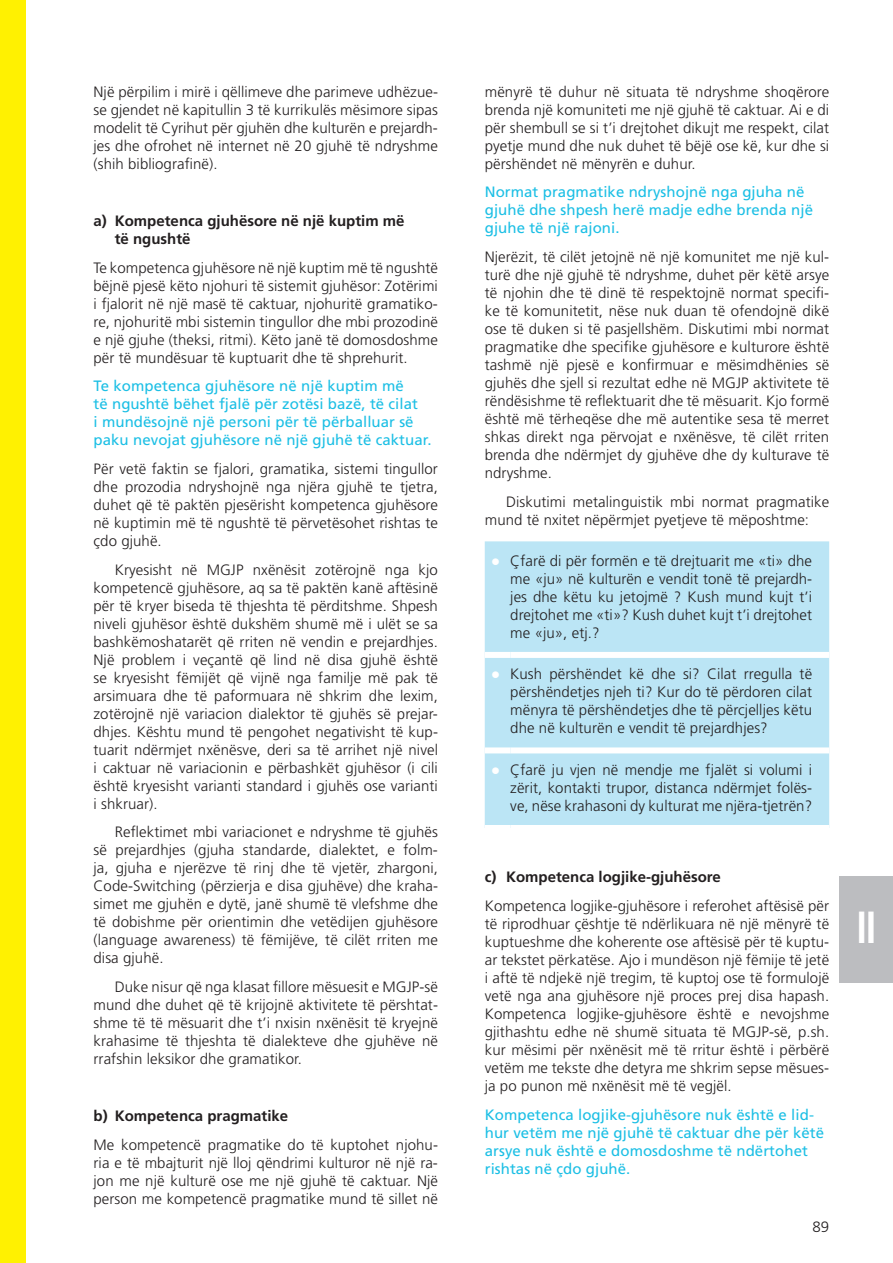
<style>
.page{position:relative;width:893px;height:1263px;background:#fff}
.page>*{position:absolute;margin:0;border:0;box-sizing:border-box;transform-origin:0 0}
.t1{font:700 condensed 45px "Frutiger";color:#fff;scale:.9 1}
.t2{font:300 15px/18px "Frutiger";letter-spacing:.005em;color:#231f20;text-align:justify}
.t3{font:15px/18px "Frutiger LT Pro";letter-spacing:.005em;color:#1cbfe5}
.t4{font:700 15px/18px "Frutiger";color:#231f20}
.s1{font-weight:900;font-size:18px;color:#fff}
</style>
<div class="page">
<div style="left:0;top:0;width:26px;height:1263px;background:#fff101"></div>
<div style="left:840px;top:876px;width:53px;height:106px;background:#bcbdc0"></div>
<div style="left:485px;top:541px;width:344px;height:284px;background:#bbe5f5"></div>
<div style="left:485px;top:652px;width:25px;height:6px;background:#fff"></div>
<div style="left:510px;top:652px;width:319px;height:6px;background:#fff"></div>
<div style="left:485px;top:747px;width:25px;height:6px;background:#fff"></div>
<div style="left:510px;top:747px;width:319px;height:6px;background:#fff"></div>
<p class="t2" style="left:94px;top:83px;width:346px">Një përpilim i mirë i qëllimeve dhe parimeve udhëzue&shy;se gjendet në kapitullin 3 të kurrikulës mësimore sipas modelit të Cyrihut për gjuhën dhe kulturën e prejardh&shy;jes dhe ofrohet në internet në 20 gjuhë të ndryshme (shih bibliografinë).</p>
<p class="t4" style="left:115px;top:212px;width:291px;text-indent:-21px">a) Kompetenca gjuhësore në një kuptim më të ngushtë</p>
<p class="t2" style="left:94px;top:258px;width:346px">Te kompetenca gjuhësore në një kuptim më të ngushtë bëjnë pjesë këto njohuri të sistemit gjuhësor: Zotërimi i fjalorit në një masë të caktuar, njohuritë gramatiko&shy;re, njohuritë mbi sistemin tingullor dhe mbi prozodinë e një gjuhe (theksi, ritmi). Këto janë të domosdoshme për të mundësuar të kuptuarit dhe të shprehurit.</p>
<p class="t3" style="left:94px;top:377px;width:340px">Te kompetenca gjuhësore në një kuptim më<br>të ngushtë bëhet fjalë për zotësi bazë, të cilat<br>i mundësojnë një personi për të përballuar së paku nevojat gjuhësore në një gjuhë të caktuar.</p>
<p class="t2" style="left:94px;top:460px;width:346px">Për vetë faktin se fjalori, gramatika, sistemi tingullor dhe prozodia ndryshojnë nga njëra gjuhë te tjetra, duhet që të paktën pjesërisht kompetenca gjuhësore në kuptimin më të ngushtë të përvetësohet rishtas te çdo gjuhë.</p>
<p class="t2" style="left:94px;top:560px;width:346px;text-indent:21px">Kryesisht në MGJP nxënësit zotërojnë nga kjo kompetencë gjuhësore, aq sa të paktën kanë aftësinë për të kryer biseda të thjeshta të përditshme. Shpesh niveli gjuhësor është dukshëm shumë më i ulët se sa bashkëmoshatarët që rriten në vendin e prejardhjes.<br>Një problem i veçantë që lind në disa gjuhë është se kryesisht fëmijët që vijnë nga familje më pak të arsimuara dhe të paformuara në shkrim dhe lexim, zotërojnë një variacion dialektor të gjuhës së prejar&shy;dhjes. Kështu mund të pengohet negativisht të kup&shy;tuarit ndërmjet nxënësve, deri sa të arrihet një nivel i caktuar në variacionin e përbashkët gjuhësor (i cili është kryesisht varianti standard i gjuhës ose varianti i shkruar).</p>
<p class="t2" style="left:94px;top:823px;width:346px;text-indent:21px">Reflektimet mbi variacionet e ndryshme të gjuhës së prejardhjes (gjuha standarde, dialektet, e folm&shy;ja, gjuha e njerëzve të rinj dhe të vjetër, zhargoni, Code-Switching (përzierja e disa gjuhëve) dhe kraha&shy;simet me gjuhën e dytë, janë shumë të vlefshme dhe të dobishme për orientimin dhe vetëdijen gjuhësore (language awareness) të fëmijëve, të cilët rriten me disa gjuhë.</p>
<p class="t2" style="left:94px;top:978px;width:346px;text-indent:21px">Duke nisur që nga klasat fillore mësuesit e MGJP-së mund dhe duhet që të krijojnë aktivitete të përshtat&shy;shme të të mësuarit dhe t’i nxisin nxënësit të kryejnë krahasime të thjeshta të dialekteve dhe gjuhëve në rrafshin leksikor dhe gramatikor.</p>
<p class="t4" style="left:94px;top:1107px;width:196px">b) Kompetenca pragmatike</p>
<p class="t2" style="left:94px;top:1136px;width:346px">Me kompetencë pragmatike do të kuptohet njohu&shy;ria e të mbajturit një lloj qëndrimi kulturor në një ra&shy;jon me një kulturë ose me një gjuhë të caktuar. Një person me kompetencë pragmatike mund të sillet në</p>
<p class="t2" style="left:485px;top:83px;width:346px">mënyrë të duhur në situata të ndryshme shoqërore brenda një komuniteti me një gjuhë të caktuar. Ai e di për shembull se si t’i drejtohet dikujt me respekt, cilat pyetje mund dhe nuk duhet të bëjë ose kë, kur dhe si përshëndet në mënyrën e duhur.</p>
<p class="t3" style="left:485px;top:183px;width:330px">Normat pragmatike ndryshojnë nga gjuha në gjuhë dhe shpesh herë madje edhe brenda një gjuhe të një rajoni.</p>
<p class="t2" style="left:485px;top:248px;width:346px">Njerëzit, të cilët jetojnë në një komunitet me një kul&shy;turë dhe një gjuhë të ndryshme, duhet për këtë arsye të njohin dhe të dinë të respektojnë normat specifi&shy;ke të komunitetit, nëse nuk duan të ofendojnë dikë ose të duken si të pasjellshëm. Diskutimi mbi normat pragmatike dhe specifike gjuhësore e kulturore është tashmë një pjesë e konfirmuar e mësimdhënies së gjuhës dhe sjell si rezultat edhe në MGJP aktivitete të rëndësishme të reflektuarit dhe të mësuarit. Kjo formë është më tërheqëse dhe më autentike sesa të merret shkas direkt nga përvojat e nxënësve, të cilët rriten brenda dhe ndërmjet dy gjuhëve dhe dy kulturave të ndryshme.</p>
<p class="t2" style="left:485px;top:493px;width:346px;text-indent:21px">Diskutimi metalinguistik mbi normat pragmatike mund të nxitet nëpërmjet pyetjeve të mëposhtme:</p>
<p class="t2" style="left:510px;top:552px;width:303px;text-indent:-19px"><span class="s1">•</span> Çfarë di për formën e të drejtuarit me «ti» dhe me «ju» në kulturën e vendit tonë të prejardh&shy;jes dhe këtu ku jetojmë ? Kush mund kujt t’i drejtohet me «ti»? Kush duhet kujt t’i drejtohet me «ju», etj.?</p>
<p class="t2" style="left:510px;top:665px;width:303px;text-indent:-19px"><span class="s1">•</span> Kush përshëndet kë dhe si? Cilat rregulla të përshëndetjes njeh ti? Kur do të përdoren cilat mënyra të përshëndetjes dhe të përcjelljes këtu dhe në kulturën e vendit të prejardhjes?</p>
<p class="t2" style="left:510px;top:761px;width:303px;text-indent:-19px"><span class="s1">•</span> Çfarë ju vjen në mendje me fjalët si volumi i zërit, kontakti trupor, distanca ndërmjet folës&shy;ve, nëse krahasoni dy kulturat me njëra-tjetrën?</p>
<p class="t4" style="left:485px;top:868px;width:238px">c) Kompetenca logjike-gjuhësore</p>
<p class="t2" style="left:485px;top:897px;width:346px">Kompetenca logjike-gjuhësore i referohet aftësisë për të riprodhuar çështje të ndërlikuara në një mënyrë të kuptueshme dhe koherente ose aftësisë për të kuptu&shy;ar tekstet përkatëse. Ajo i mundëson një fëmije të jetë i aftë të ndjekë një tregim, të kuptoj ose të formulojë vetë nga ana gjuhësore një proces prej disa hapash.<br>Kompetenca logjike-gjuhësore është e nevojshme gjithashtu edhe në shumë situata të MGJP-së, p.sh. kur mësimi për nxënësit më të rritur është i përbërë vetëm me tekste dhe detyra me shkrim sepse mësues&shy;ja po punon më nxënësit më të vegjël.</p>
<p class="t3" style="left:485px;top:1105px;width:341px">Kompetenca logjike-gjuhësore nuk është e lid&shy;hur vetëm me një gjuhë të caktuar dhe për këtë arsye nuk është e domosdoshme të ndërtohet rishtas në çdo gjuhë.</p>
<p class="t2" style="left:812px;top:1218px;width:18px">89</p>
<h1 class="t1" style="left:856px;top:900px;width:24px">II</h1>
</div>
